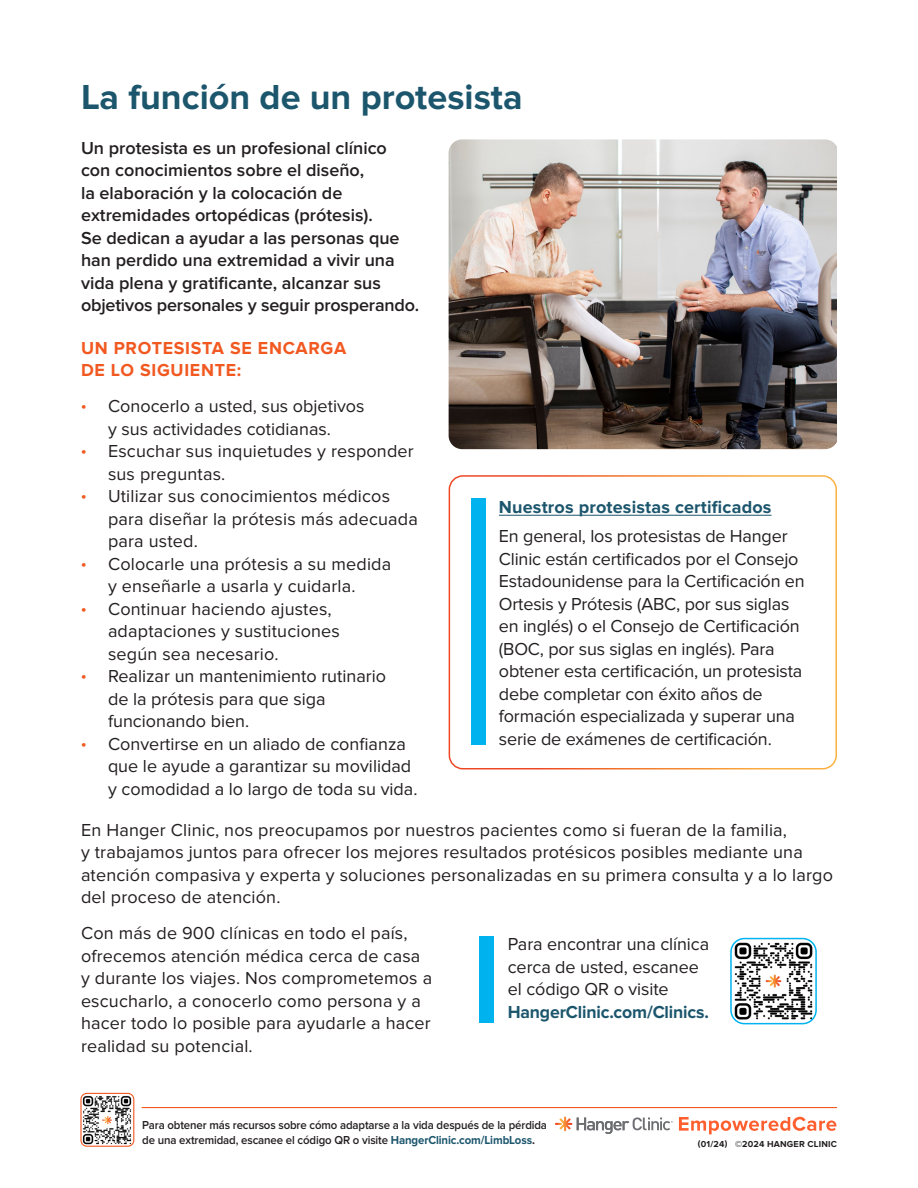
<style>
.page{position:relative;width:918px;height:1188px;background:#fff}
.page>*{position:absolute;margin:0;border:0;box-sizing:border-box;transform-origin:0 0}
.t1{font:700 36px "Proxima Nova";color:#1c566d}
.t2{font:18px/22.5px "Proxima Nova";letter-spacing:.01em;color:#231f20}
.t3{font:18px/22.5px "Proxima Nova";letter-spacing:-.01em;color:#231f20}
.t4{font:600 18px/22.5px "Proxima Nova";color:#231f20}
.t5{font:700 18px/22.5px "Proxima Nova";letter-spacing:.04em;color:#f15921}
.t6{font:700 18px "Proxima Nova";letter-spacing:.01em;color:#1c566d}
.t7{font:600 12px/15px "Proxima Nova";letter-spacing:-.01em;color:#231f20;scale:.95 1}
.t8{font:700 9px "Proxima Nova";letter-spacing:.02em;color:#231f20}
.s1{font-family:"Proxima Nova Extrabld";font-size:15px;color:#f15921}
.s2{font-weight:700;color:#1c566d}
.s3{font-weight:700}
</style>
<div class="page">
<hr style="left:142px;top:1107px;width:695px;height:1px;background:#f15921">
<img style="left:82px;top:1093px;width:52px;height:52px">
<div style="left:80px;top:1093px;width:54px;height:54px;border:1px solid #f15921;border-radius:6px"></div>
<svg style="left:555px;top:1117px;width:118px;height:17px"></svg>
<svg style="left:679px;top:1117px;width:157px;height:17px"></svg>
<img style="left:449px;top:139px;width:388px;height:310px">
<div style="left:449px;top:475px;width:388px;height:294px;border:2px solid #fff;border-radius:14px"></div>
<hr style="left:499px;top:515px;width:273px;height:1px;background:#1c566d">
<div style="left:471px;top:499px;width:14px;height:246px;background:#00b3ef"></div>
<img style="left:732px;top:940px;width:83px;height:84px">
<div style="left:730px;top:938px;width:87px;height:86px;border:2px solid #00b3ef;border-radius:14px"></div>
<div style="left:480px;top:937px;width:14px;height:86px;background:#00b3ef"></div>
<p class="t1" style="left:81px;top:77px;width:443px">La función de un protesista</p>
<p class="t4" style="left:81px;top:137px;width:340px">Un protesista es un profesional clínico con conocimientos sobre el diseño,<br>la elaboración y la colocación de extremidades ortopédicas (prótesis).<br>Se dedican a ayudar a las personas que han perdido una extremidad a vivir una vida plena y gratificante, alcanzar sus objetivos personales y seguir prosperando.</p>
<p class="t5" style="left:81px;top:337px;width:267px">UN PROTESISTA SE ENCARGA<br>DE LO SIGUIENTE:</p>
<p class="t2" style="left:81px;top:395px;width:285px;text-align:center"><span class="s1">•</span> Conocerlo a usted, sus objetivos y sus actividades cotidianas.</p>
<p class="t2" style="left:108px;top:440px;width:307px;text-indent:-27px"><span class="s1">•</span> Escuchar sus inquietudes y responder sus preguntas.</p>
<p class="t2" style="left:108px;top:485px;width:311px;text-indent:-27px"><span class="s1">•</span> Utilizar sus conocimientos médicos para diseñar la prótesis más adecuada para usted.</p>
<p class="t2" style="left:81px;top:553px;width:312px;text-align:center"><span class="s1">•</span> Colocarle una prótesis a su medida y enseñarle a usarla y cuidarla.</p>
<p class="t2" style="left:108px;top:598px;width:233px;text-indent:-27px"><span class="s1">•</span> Continuar haciendo ajustes, adaptaciones y sustituciones según sea necesario.</p>
<p class="t2" style="left:108px;top:665px;width:280px;text-indent:-27px"><span class="s1">•</span> Realizar un mantenimiento rutinario de la prótesis para que siga funcionando bien.</p>
<p class="t2" style="left:108px;top:733px;width:311px;text-indent:-27px"><span class="s1">•</span> Convertirse en un aliado de confianza que le ayude a garantizar su movilidad y comodidad a lo largo de toda su vida.</p>
<p class="t6" style="left:499px;top:496px;width:274px">Nuestros protesistas certificados</p>
<p class="t3" style="left:499px;top:525px;width:307px">En general, los protesistas de Hanger Clinic están certificados por el Consejo Estadounidense para la Certificación en Ortesis y Prótesis (ABC, por sus siglas en inglés) o el Consejo de Certificación (BOC, por sus siglas en inglés). Para obtener esta certificación, un protesista debe completar con éxito años de formación especializada y superar una serie de exámenes de certificación.</p>
<p class="t2" style="left:81px;top:819px;width:754px">En Hanger Clinic, nos preocupamos por nuestros pacientes como si fueran de la familia,<br>y trabajamos juntos para ofrecer los mejores resultados protésicos posibles mediante una atención compasiva y experta y soluciones personalizadas en su primera consulta y a lo largo del proceso de atención.</p>
<p class="t2" style="left:81px;top:922px;width:353px">Con más de 900 clínicas en todo el país, ofrecemos atención médica cerca de casa y durante los viajes. Nos comprometemos a escucharlo, a conocerlo como persona y a hacer todo lo posible para ayudarle a hacer realidad su potencial.</p>
<p class="t2" style="left:508px;top:933px;width:203px">Para encontrar una clínica cerca de usted, escanee el código QR o visite<br><span class="s2">HangerClinic.com/Clinics.</span></p>
<p class="t7" style="left:142px;top:1118px;width:428px">Para obtener más recursos sobre cómo adaptarse a la vida después de la pérdida de una extremidad, escanee el código QR o visite <span class="s2">HangerClinic.com/LimbLoss</span><span class="s3">.</span></p>
<p class="t8" style="left:698px;top:1138px;width:141px">(01/24) ©2024 HANGER CLINIC</p>
</div>
